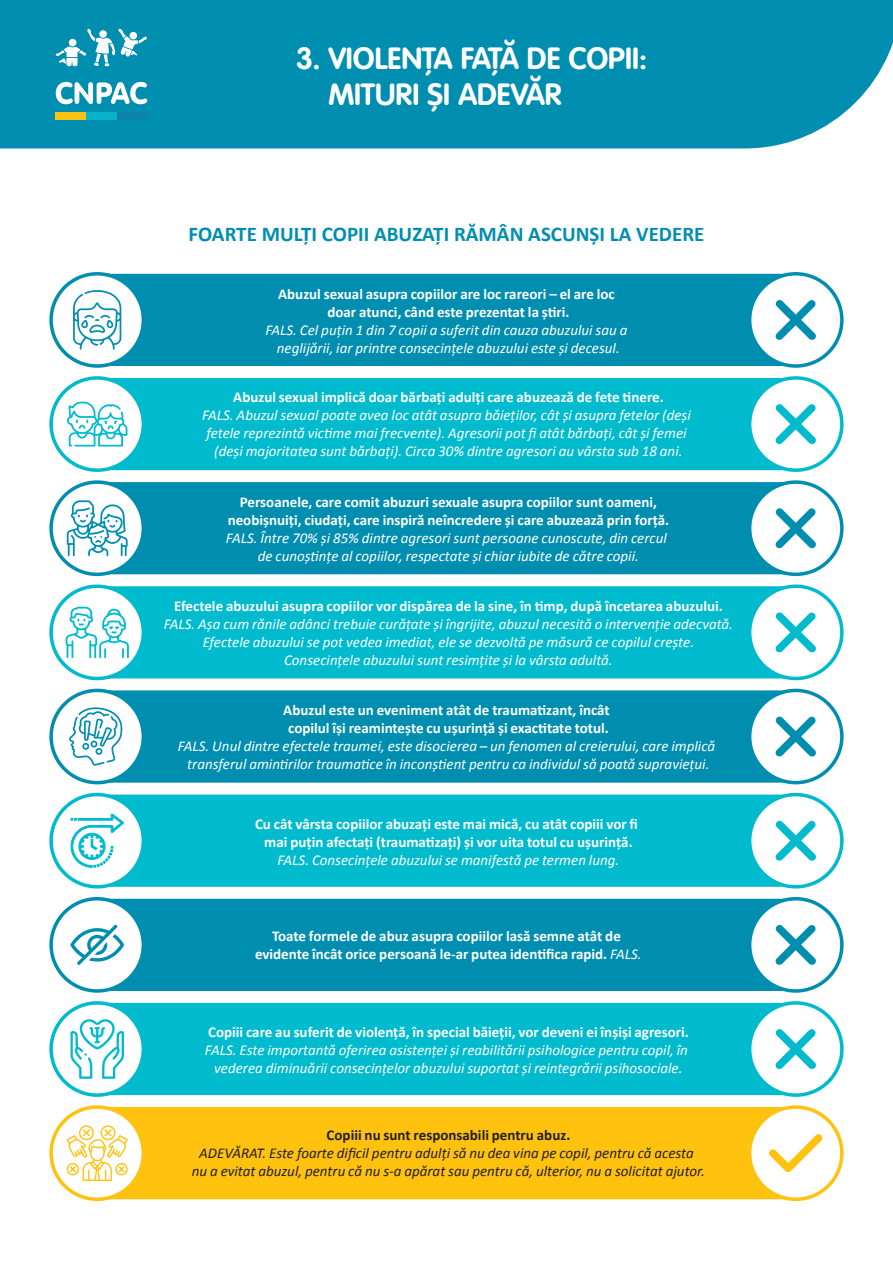
<style>
.page{position:relative;width:893px;height:1263px;background:#fff}
.page>*{position:absolute;margin:0;border:0;box-sizing:border-box;transform-origin:0 0}
.t1{font:700 30px/36px "VAG Rounded Next";color:#fff}
.t2{font:700 21px "Calibri";color:#008eb0}
.t3{font:italic 15px/18px "Calibri";color:#fff;text-align:center}
.t4{font:700 15px/18px "Calibri";color:#fff;text-align:center}
.t5{font:italic 15px/18px "Calibri";color:#231f20;text-align:center}
.t6{font:700 15px "Calibri";color:#231f20}
.s1{font-weight:400;font-style:italic}
</style>
<div class="page">
<div style="left:0;top:0;width:893px;height:148px;background:#008eb0"></div>
<svg style="left:56px;top:28px;width:91px;height:39px"></svg>
<div style="left:69px;top:39px;width:7px;height:7px;background:#fff;border-radius:50%"></div>
<div style="left:99px;top:30px;width:8px;height:8px;background:#fff;border-radius:50%"></div>
<div style="left:129px;top:32px;width:8px;height:7px;background:#fff;border-radius:50%"></div>
<div style="left:56px;top:112px;width:30px;height:8px;background:#fac212"></div>
<div style="left:117px;top:112px;width:30px;height:8px;background:#0e83aa"></div>
<div style="left:86px;top:112px;width:31px;height:8px;background:#08b2cb"></div>
<svg style="left:56px;top:82px;width:91px;height:22px"></svg>
<div style="left:51px;top:378px;width:791px;height:92px;background:#00bbce;border-radius:46px"></div>
<div style="left:51px;top:378px;width:92px;height:92px;background:#fff;border-radius:50%"></div>
<div style="left:49px;top:376px;width:96px;height:96px;border:3px solid #00bbce;border-radius:50%"></div>
<div style="left:750px;top:378px;width:92px;height:92px;background:#fff;border-radius:50%"></div>
<div style="left:748px;top:376px;width:96px;height:96px;border:3px solid #00bbce;border-radius:50%"></div>
<div style="left:51px;top:586px;width:791px;height:92px;background:#00bbce;border-radius:46px"></div>
<div style="left:51px;top:586px;width:92px;height:92px;background:#fff;border-radius:50%"></div>
<div style="left:49px;top:584px;width:96px;height:96px;border:3px solid #00bbce;border-radius:50%"></div>
<div style="left:750px;top:586px;width:92px;height:92px;background:#fff;border-radius:50%"></div>
<div style="left:748px;top:584px;width:96px;height:96px;border:3px solid #00bbce;border-radius:50%"></div>
<div style="left:51px;top:794px;width:791px;height:93px;background:#00bbce;border-radius:46px"></div>
<div style="left:51px;top:794px;width:92px;height:93px;background:#fff;border-radius:50%"></div>
<div style="left:49px;top:793px;width:96px;height:95px;border:3px solid #00bbce;border-radius:50%"></div>
<div style="left:750px;top:794px;width:92px;height:93px;background:#fff;border-radius:50%"></div>
<div style="left:748px;top:793px;width:96px;height:95px;border:3px solid #00bbce;border-radius:50%"></div>
<div style="left:51px;top:1003px;width:791px;height:92px;background:#00bbce;border-radius:46px"></div>
<div style="left:51px;top:1003px;width:92px;height:92px;background:#fff;border-radius:50%"></div>
<div style="left:49px;top:1001px;width:96px;height:96px;border:3px solid #00bbce;border-radius:50%"></div>
<div style="left:750px;top:1003px;width:92px;height:92px;background:#fff;border-radius:50%"></div>
<div style="left:748px;top:1001px;width:96px;height:96px;border:3px solid #00bbce;border-radius:50%"></div>
<div style="left:51px;top:274px;width:791px;height:92px;background:#008eb0;border-radius:46px"></div>
<div style="left:51px;top:274px;width:92px;height:92px;background:#fff;border-radius:50%"></div>
<div style="left:49px;top:272px;width:96px;height:96px;border:3px solid #008eb0;border-radius:50%"></div>
<div style="left:750px;top:274px;width:92px;height:92px;background:#fff;border-radius:50%"></div>
<div style="left:748px;top:272px;width:96px;height:96px;border:3px solid #008eb0;border-radius:50%"></div>
<div style="left:51px;top:482px;width:791px;height:92px;background:#008eb0;border-radius:46px"></div>
<svg style="left:51px;top:482px;width:92px;height:92px;background:#e2f2f5"></svg>
<div style="left:49px;top:480px;width:96px;height:96px;border:3px solid #008eb0;border-radius:50%"></div>
<div style="left:750px;top:482px;width:92px;height:92px;background:#fff;border-radius:50%"></div>
<div style="left:748px;top:480px;width:96px;height:96px;border:3px solid #008eb0;border-radius:50%"></div>
<div style="left:51px;top:690px;width:791px;height:93px;background:#008eb0;border-radius:46px"></div>
<div style="left:51px;top:690px;width:92px;height:93px;background:#fff;border-radius:50%"></div>
<div style="left:49px;top:689px;width:96px;height:95px;border:3px solid #008eb0;border-radius:50%"></div>
<div style="left:750px;top:690px;width:92px;height:93px;background:#fff;border-radius:50%"></div>
<div style="left:748px;top:689px;width:96px;height:95px;border:3px solid #008eb0;border-radius:50%"></div>
<div style="left:51px;top:1107px;width:791px;height:92px;background:#ffc20e;border-radius:46px"></div>
<svg style="left:51px;top:1107px;width:92px;height:92px;background:#fff7e3"></svg>
<div style="left:49px;top:1105px;width:96px;height:96px;border:3px solid #ffc20e;border-radius:50%"></div>
<div style="left:750px;top:1107px;width:92px;height:92px;background:#fff;border-radius:50%"></div>
<div style="left:748px;top:1105px;width:96px;height:96px;border:3px solid #ffc20e;border-radius:50%"></div>
<div style="left:51px;top:899px;width:791px;height:92px;background:#008eb0;border-radius:46px"></div>
<div style="left:51px;top:899px;width:92px;height:92px;background:#fff;border-radius:50%"></div>
<div style="left:49px;top:897px;width:96px;height:96px;border:3px solid #008eb0;border-radius:50%"></div>
<div style="left:750px;top:899px;width:92px;height:92px;background:#fff;border-radius:50%"></div>
<div style="left:748px;top:897px;width:96px;height:96px;border:3px solid #008eb0;border-radius:50%"></div>
<svg style="left:769px;top:1134px;width:54px;height:38px"></svg>
<svg style="left:776px;top:1029px;width:40px;height:40px"></svg>
<svg style="left:776px;top:925px;width:40px;height:40px"></svg>
<svg style="left:776px;top:716px;width:40px;height:40px"></svg>
<svg style="left:776px;top:508px;width:40px;height:40px"></svg>
<svg style="left:776px;top:300px;width:40px;height:40px"></svg>
<svg style="left:776px;top:821px;width:40px;height:40px"></svg>
<svg style="left:776px;top:612px;width:40px;height:40px"></svg>
<svg style="left:776px;top:404px;width:40px;height:40px"></svg>
<svg style="left:73px;top:290px;width:49px;height:60px"></svg>
<svg style="left:67px;top:401px;width:60px;height:46px"></svg>
<svg style="left:67px;top:500px;width:61px;height:56px"></svg>
<svg style="left:66px;top:607px;width:63px;height:51px"></svg>
<svg style="left:69px;top:707px;width:53px;height:59px"></svg>
<svg style="left:70px;top:814px;width:54px;height:54px"></svg>
<svg style="left:70px;top:925px;width:54px;height:40px"></svg>
<svg style="left:70px;top:1019px;width:54px;height:60px"></svg>
<svg style="left:66px;top:1125px;width:62px;height:56px;background:#ffefc1"></svg>
<h1 class="t1" style="left:328px;top:40px;width:320px;text-indent:-32px">3. VIOLENȚA FAȚĂ DE COPII:<br>MITURI ȘI ADEVĂR</h1>
<h2 class="t2" style="left:189px;top:219px;width:517px">FOARTE MULȚI COPII ABUZAȚI RĂMÂN ASCUNȘI LA VEDERE</h2>
<p class="t4" style="left:278px;top:284px;width:338px">Abuzul sexual asupra copiilor are loc rareori – el are loc doar atunci, când este prezentat la știri.</p>
<p class="t3" style="left:265px;top:320px;width:364px">FALS. Cel puțin 1 din 7 copii a suferit din cauza abuzului sau a neglijării, iar printre consecințele abuzului este și decesul.</p>
<p class="t4" style="left:233px;top:387px;width:432px">Abuzul sexual implică doar bărbați adulți care abuzează de fete tinere.</p>
<p class="t3" style="left:202px;top:405px;width:490px">FALS. Abuzul sexual poate avea loc atât asupra băieților, cât și asupra fetelor (deși fetele reprezintă victime mai frecvente). Agresorii pot fi atât bărbați, cât și femei (deși majoritatea sunt bărbați). Circa 30% dintre agresori au vârsta sub 18 ani.</p>
<p class="t4" style="left:228px;top:493px;width:443px">Persoanele, care comit abuzuri sexuale asupra copiilor sunt oameni, neobișnuiți, ciudați, care inspiră neîncredere și care abuzează prin forță.</p>
<p class="t3" style="left:226px;top:529px;width:442px">FALS. Între 70% și 85% dintre agresori sunt persoane cunoscute, din cercul de cunoștințe al copiilor, respectate și chiar iubite de către copii.</p>
<p class="t4" style="left:174px;top:596px;width:550px">Efectele abuzului asupra copiilor vor dispărea de la sine, în timp, după încetarea abuzului.</p>
<p class="t3" style="left:164px;top:614px;width:571px">FALS. Așa cum rănile adânci trebuie curățate și îngrijite, abuzul necesită o intervenție adecvată.<br>Efectele abuzului se pot vedea imediat, ele se dezvoltă pe măsură ce copilul crește.<br>Consecințele abuzului sunt resimțite și la vârsta adultă.</p>
<p class="t4" style="left:283px;top:701px;width:328px">Abuzul este un eveniment atât de traumatizant, încât copilul își reamintește cu ușurință și exactitate totul.</p>
<p class="t3" style="left:178px;top:737px;width:539px">FALS. Unul dintre efectele traumei, este disocierea – un fenomen al creierului, care implică transferul amintirilor traumatice în inconștient pentru ca individul să poată supraviețui.</p>
<p class="t4" style="left:255px;top:814px;width:384px">Cu cât vârsta copiilor abuzați este mai mică, cu atât copiii vor fi mai puțin afectați (traumatizați) și vor uita totul cu ușurință.</p>
<p class="t3" style="left:277px;top:850px;width:343px">FALS. Consecințele abuzului se manifestă pe termen lung.</p>
<p class="t4" style="left:255px;top:926px;width:388px">Toate formele de abuz asupra copiilor lasă semne atât de evidente încât orice persoană le-ar putea identifica rapid. <span class="s1">FALS.</span></p>
<p class="t4" style="left:208px;top:1022px;width:482px">Copiii care au suferit de violență, în special băieții, vor deveni ei înșiși agresori.</p>
<p class="t3" style="left:205px;top:1040px;width:484px">FALS. Este importantă oferirea asistenței și reabilitării psihologice pentru copil, în vederea diminuării consecințelor abuzului suportat și reintegrării psihosociale.</p>
<p class="t6" style="left:327px;top:1125px;width:245px">Copiii nu sunt responsabili pentru abuz.</p>
<p class="t5" style="left:192px;top:1144px;width:515px">ADEVĂRAT. Este foarte dificil pentru adulți să nu dea vina pe copil, pentru că acesta nu a evitat abuzul, pentru că nu s-a apărat sau pentru că, ulterior, nu a solicitat ajutor.</p>
</div>
